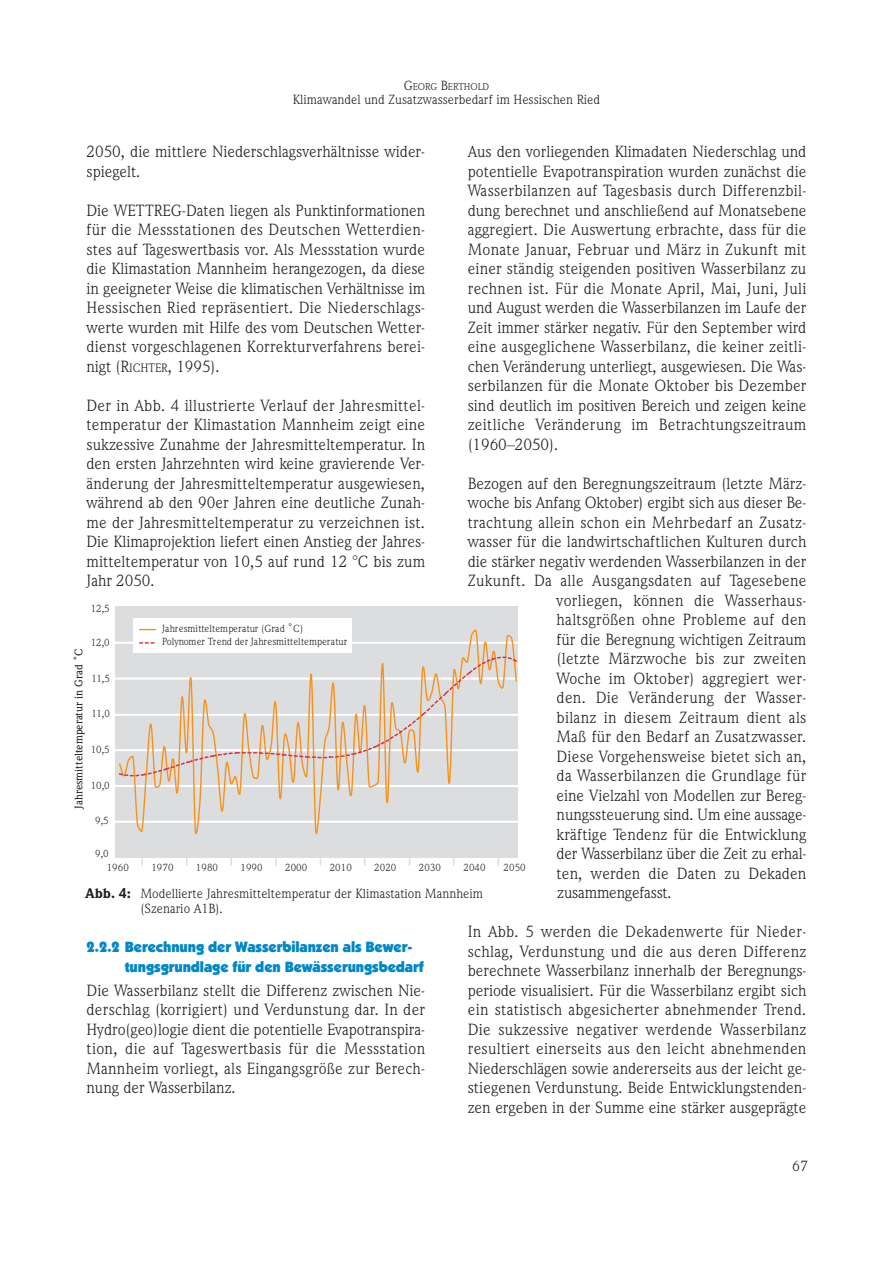
<style>
.page{position:relative;width:893px;height:1263px;background:#fff}
.page>*{position:absolute;margin:0;border:0;box-sizing:border-box;transform-origin:0 0}
.t1{font:16.5px/19.5px "Weidemann IT Cby BT";letter-spacing:.005em;color:#231f20;text-align:justify}
.t2{font:16.5px "Weidemann IT Cby BT";letter-spacing:-.015em;color:#231f20}
.t3{font:900 15px/19.5px "Itc Kabel";letter-spacing:-.01em;color:#0088c7}
.t4{font:15px "Weidemann IT Cby BT";color:#231f20}
.t5{font:13.5px/15px "Weidemann IT Cby BT";color:#231f20}
.t6{font:500 11.25px "Weidemann IT Cby BT";color:#231f20}
.t7{font:10.5px/13px "Weidemann IT Cby BT";letter-spacing:.005em;color:#231f20}
.t8{font:10.2px "Weidemann IT Cby BT";color:#231f20}
.s1{font-size:13.5px}
.s2{font-size:12.3px}
.s3{font-size:11.25px}
.s4{font-weight:900;font-size:14.25px}
</style>
<div class="page">
<svg style="left:230px;top:857px;width:2px;height:9px"></svg>
<svg style="left:275px;top:857px;width:2px;height:9px"></svg>
<svg style="left:497px;top:857px;width:2px;height:9px"></svg>
<div style="left:115px;top:606px;width:403px;height:251px;background:#dcdddf"></div>
<hr style="left:113px;top:642px;width:409px;height:2px;background:#fff">
<hr style="left:113px;top:677px;width:409px;height:2px;background:#fff">
<hr style="left:113px;top:714px;width:409px;height:2px;background:#fff">
<hr style="left:113px;top:749px;width:409px;height:2px;background:#fff">
<hr style="left:113px;top:785px;width:409px;height:2px;background:#fff">
<hr style="left:113px;top:821px;width:409px;height:2px;background:#fff">
<div style="left:134px;top:619px;width:218px;height:34px;background:#fff"></div>
<svg style="left:123px;top:629px;width:392px;height:205px"></svg>
<svg style="left:139px;top:629px;width:17px;height:1px"></svg>
<svg style="left:119px;top:657px;width:398px;height:119px"></svg>
<svg style="left:139px;top:642px;width:16px;height:2px"></svg>
<p class="t8" style="left:404px;top:83px;width:87px"><span class="s1">G</span>EORG <span class="s1">B</span>ERTHOLD</p>
<p class="t5" style="left:293px;top:93px;width:309px">Klimawandel und Zusatzwasserbedarf im Hessischen Ried</p>
<p class="t1" style="left:87px;top:143px;width:340px">2050, die mittlere Niederschlagsverhältnisse wider&shy;spiegelt.</p>
<p class="t1" style="left:87px;top:202px;width:340px">Die WETTREG-Daten liegen als Punktinformationen für die Messstationen des Deutschen Wetterdien&shy;stes auf Tageswertbasis vor. Als Messstation wurde die Klimastation Mannheim herangezogen, da diese in geeigneter Weise die klimatischen Verhältnisse im Hessischen Ried repräsentiert. Die Niederschlags&shy;werte wurden mit Hilfe des vom Deutschen Wetter&shy;dienst vorgeschlagenen Korrekturverfahrens berei&shy;nigt (R<span class="s2">ICHTER</span>, 1995).</p>
<p class="t1" style="left:87px;top:397px;width:340px">Der in Abb. 4 illustrierte Verlauf der Jahresmittel&shy;temperatur der Klimastation Mannheim zeigt eine sukzessive Zunahme der Jahresmitteltemperatur. In den ersten Jahrzehnten wird keine gravierende Ver&shy;änderung der Jahresmitteltemperatur ausgewiesen, während ab den 90er Jahren eine deutliche Zunah&shy;me der Jahresmitteltemperatur zu verzeichnen ist.<br>Die Klimaprojektion liefert einen Anstieg der Jahres&shy;mitteltemperatur von 10,5 auf rund 12 °C bis zum Jahr 2050.</p>
<p class="t1" style="left:468px;top:143px;width:340px">Aus den vorliegenden Klimadaten Niederschlag und potentielle Evapotranspiration wurden zunächst die Wasserbilanzen auf Tagesbasis durch Differenzbil&shy;dung berechnet und anschließend auf Monatsebene aggregiert. Die Auswertung erbrachte, dass für die Monate Januar, Februar und März in Zukunft mit einer ständig steigenden positiven Wasserbilanz zu rechnen ist. Für die Monate April, Mai, Juni, Juli und August werden die Wasserbilanzen im Laufe der Zeit immer stärker negativ. Für den September wird eine ausgeglichene Wasserbilanz, die keiner zeitli&shy;chen Veränderung unterliegt, ausgewiesen. Die Was&shy;serbilanzen für die Monate Oktober bis Dezember sind deutlich im positiven Bereich und zeigen keine zeitliche Veränderung im Betrachtungszeitraum (1960–2050).</p>
<p class="t1" style="left:468px;top:475px;width:340px">Bezogen auf den Beregnungszeitraum (letzte März-</p>
<p class="t1" style="left:468px;top:494px;width:340px">woche bis Anfang Oktober) ergibt sich aus dieser Be-</p>
<p class="t1" style="left:468px;top:514px;width:340px">trachtung allein schon ein Mehrbedarf an Zusatz-</p>
<p class="t1" style="left:468px;top:533px;width:340px">wasser für die landwirtschaftlichen Kulturen durch</p>
<p class="t1" style="left:468px;top:553px;width:340px">die stärker negativ werdenden Wasserbilanzen in der</p>
<p class="t1" style="left:468px;top:572px;width:340px">Zukunft. Da alle Ausgangsdaten auf Tagesebene</p>
<p class="t1" style="left:557px;top:592px;width:251px">vorliegen, können die Wasserhaus-</p>
<p class="t1" style="left:557px;top:611px;width:251px">haltsgrößen ohne Probleme auf den</p>
<p class="t1" style="left:557px;top:631px;width:251px">für die Beregnung wichtigen Zeitraum</p>
<p class="t1" style="left:557px;top:650px;width:251px">(letzte Märzwoche bis zur zweiten</p>
<p class="t1" style="left:557px;top:670px;width:251px">Woche im Oktober) aggregiert wer-</p>
<p class="t1" style="left:557px;top:689px;width:251px">den. Die Veränderung der Wasser-</p>
<p class="t1" style="left:557px;top:709px;width:251px">bilanz in diesem Zeitraum dient als</p>
<p class="t1" style="left:557px;top:728px;width:251px">Maß für den Bedarf an Zusatzwasser.</p>
<p class="t1" style="left:557px;top:748px;width:251px">Diese Vorgehensweise bietet sich an,</p>
<p class="t1" style="left:557px;top:767px;width:251px">da Wasserbilanzen die Grundlage für</p>
<p class="t1" style="left:557px;top:787px;width:251px">eine Vielzahl von Modellen zur Bereg-</p>
<p class="t2" style="left:557px;top:809px;width:251px">nungssteuerung sind. Um eine aussage-</p>
<p class="t1" style="left:557px;top:826px;width:251px">kräftige Tendenz für die Entwicklung</p>
<p class="t2" style="left:557px;top:848px;width:251px">der Wasserbilanz über die Zeit zu erhal-</p>
<p class="t1" style="left:557px;top:865px;width:251px">ten, werden die Daten zu Dekaden</p>
<p class="t2" style="left:557px;top:887px;width:116px">zusammengefasst.</p>
<p class="t1" style="left:468px;top:923px;width:340px">In Abb. 5 werden die Dekadenwerte für Nieder&shy;schlag, Verdunstung und die aus deren Differenz berechnete Wasserbilanz innerhalb der Beregnungs&shy;periode visualisiert. Für die Wasserbilanz ergibt sich ein statistisch abgesicherter abnehmender Trend.<br>Die sukzessive negativer werdende Wasserbilanz resultiert einerseits aus den leicht abnehmenden Niederschlägen sowie andererseits aus der leicht ge&shy;stiegenen Verdunstung. Beide Entwicklungstenden&shy;zen ergeben in der Summe eine stärker ausgeprägte</p>
<p class="t7" style="left:91px;top:603px;width:21px">12,5</p>
<p class="t7" style="left:162px;top:623px;width:187px">Jahresmitteltemperatur (Grad <span class="s3">˚</span>C)<br>Polynomer Trend der Jahresmitteltemperatur</p>
<p class="t7" style="left:91px;top:637px;width:21px">12,0</p>
<p class="t6" style="left:75px;top:809px;width:162px;rotate:-90deg">Jahresmitteltemperatur in Grad ˚C</p>
<p class="t7" style="left:91px;top:672px;width:20px">11,5</p>
<p class="t7" style="left:91px;top:708px;width:20px">11,0</p>
<p class="t7" style="left:91px;top:744px;width:21px">10,5</p>
<p class="t7" style="left:91px;top:779px;width:21px">10,0</p>
<p class="t7" style="left:95px;top:815px;width:15px">9,5</p>
<p class="t7" style="left:95px;top:848px;width:15px">9,0</p>
<p class="t7" style="left:107px;top:862px;width:24px">1960</p>
<p class="t7" style="left:151px;top:862px;width:24px">1970</p>
<p class="t7" style="left:196px;top:862px;width:24px">1980</p>
<p class="t7" style="left:241px;top:862px;width:24px">1990</p>
<p class="t7" style="left:285px;top:862px;width:24px">2000</p>
<p class="t7" style="left:330px;top:862px;width:24px">2010</p>
<p class="t7" style="left:374px;top:862px;width:24px">2020</p>
<p class="t7" style="left:419px;top:862px;width:24px">2030</p>
<p class="t7" style="left:463px;top:862px;width:24px">2040</p>
<p class="t7" style="left:504px;top:862px;width:24px">2050</p>
<p class="t5" style="left:140px;top:887px;width:344px;text-indent:-55px"><span class="s4">Abb. 4:</span> Modellierte Jahresmitteltemperatur der Klimastation Mannheim (Szenario A1B).</p>
<p class="t3" style="left:125px;top:938px;width:301px;text-indent:-38px">2.2.2 Berechnung der Wasserbilanzen als Bewer&shy;tungsgrundlage für den Bewässerungsbedarf</p>
<p class="t1" style="left:87px;top:982px;width:340px">Die Wasserbilanz stellt die Differenz zwischen Nie&shy;derschlag (korrigiert) und Verdunstung dar. In der Hydro(geo)logie dient die potentielle Evapotranspira&shy;tion, die auf Tageswertbasis für die Messstation Mannheim vorliegt, als Eingangsgröße zur Berech&shy;nung der Wasserbilanz.</p>
<p class="t4" style="left:792px;top:1161px;width:17px">67</p>
</div>
